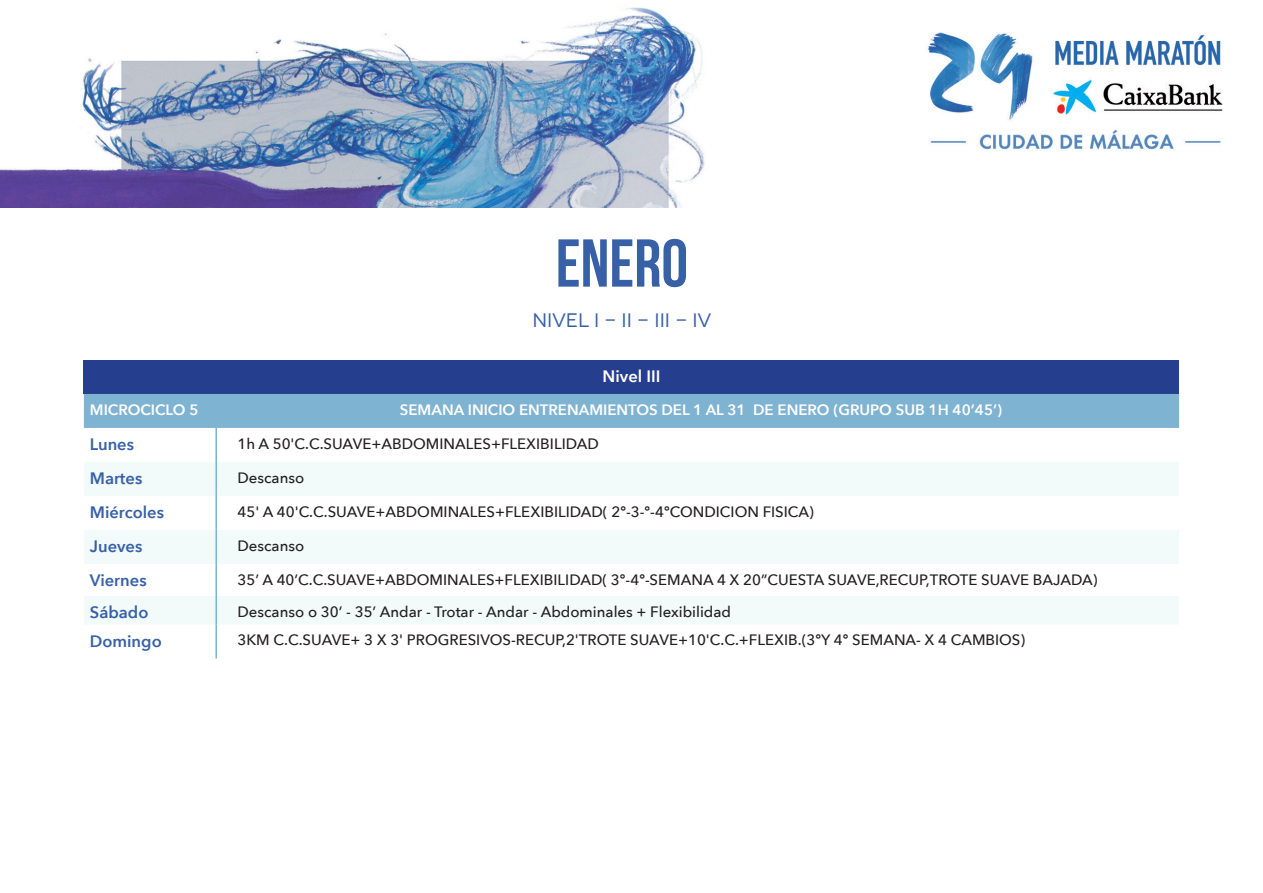
<style>
.page{position:relative;width:1263px;height:893px;background:#fff}
.page>*{position:absolute;margin:0;border:0;box-sizing:border-box;transform-origin:0 0}
.t1{font:700 67.5px "Bebas Neue";color:#3760a7}
.t2{font:19.5px "Novecentowide";color:#3760a7}
.t3{font:600 16.5px "Avenir Next";color:#3760a7}
.t4{font:600 16.5px "Avenir Next";color:#fff}
.t5{font:500 15px "Avenir Next";color:#231f20}
.t6{font:600 15px "Avenir Next";color:#fff}
</style>
<div class="page">
<div style="left:84px;top:360px;width:1095px;height:34px;background:#253f8e"></div>
<div style="left:84px;top:394px;width:1095px;height:34px;background:#7eb3d1"></div>
<svg style="left:84px;top:462px;width:1095px;height:162px;fill:#f2fafa"></svg>
<hr style="left:215px;top:428px;width:2px;height:34px;background:#7eb3d1">
<hr style="left:215px;top:462px;width:2px;height:34px;background:#7eb3d1">
<hr style="left:215px;top:496px;width:2px;height:34px;background:#7eb3d1">
<hr style="left:215px;top:530px;width:2px;height:34px;background:#7eb3d1">
<hr style="left:215px;top:564px;width:2px;height:32px;background:#7eb3d1">
<hr style="left:215px;top:596px;width:2px;height:28px;background:#7eb3d1">
<hr style="left:215px;top:624px;width:2px;height:34px;background:#7eb3d1">
<img style="left:0;top:7px;width:1223px;height:200px">
<h1 class="t1" style="left:556px;top:226px;width:134px">ENERO</h1>
<h2 class="t2" style="left:532px;top:309px;width:181px">Nivel I - II - III - IV</h2>
<p class="t4" style="left:603px;top:366px;width:59px">Nivel III</p>
<p class="t6" style="left:90px;top:400px;width:110px">MICROCICLO 5</p>
<p class="t6" style="left:400px;top:400px;width:604px">SEMANA INICIO ENTRENAMIENTOS DEL 1 AL 31 DE ENERO (GRUPO SUB 1H 40’45’)</p>
<p class="t3" style="left:90px;top:434px;width:46px">Lunes</p>
<p class="t5" style="left:237px;top:434px;width:363px">1h A 50'C.C.SUAVE+ABDOMINALES+FLEXIBILIDAD</p>
<p class="t3" style="left:90px;top:468px;width:54px">Martes</p>
<p class="t5" style="left:237px;top:468px;width:68px">Descanso</p>
<p class="t3" style="left:90px;top:502px;width:76px">Miércoles</p>
<p class="t5" style="left:237px;top:502px;width:578px">45' A 40'C.C.SUAVE+ABDOMINALES+FLEXIBILIDAD( 2º-3-º-4ºCONDICION FISICA)</p>
<p class="t3" style="left:90px;top:536px;width:54px">Jueves</p>
<p class="t5" style="left:237px;top:536px;width:68px">Descanso</p>
<p class="t3" style="left:90px;top:570px;width:58px">Viernes</p>
<p class="t5" style="left:237px;top:570px;width:861px">35’ A 40’C.C.SUAVE+ABDOMINALES+FLEXIBILIDAD( 3º-4º-SEMANA 4 X 20”CUESTA SUAVE,RECUP,TROTE SUAVE BAJADA)</p>
<p class="t3" style="left:90px;top:602px;width:60px">Sábado</p>
<p class="t5" style="left:237px;top:602px;width:495px">Descanso o 30’ - 35’ Andar - Trotar - Andar - Abdominales + Flexibilidad</p>
<p class="t3" style="left:90px;top:630px;width:73px">Domingo</p>
<p class="t5" style="left:237px;top:630px;width:789px">3KM C.C.SUAVE+ 3 X 3' PROGRESIVOS-RECUP,2'TROTE SUAVE+10'C.C.+FLEXIB.(3ºY 4º SEMANA- X 4 CAMBIOS)</p>
</div>
